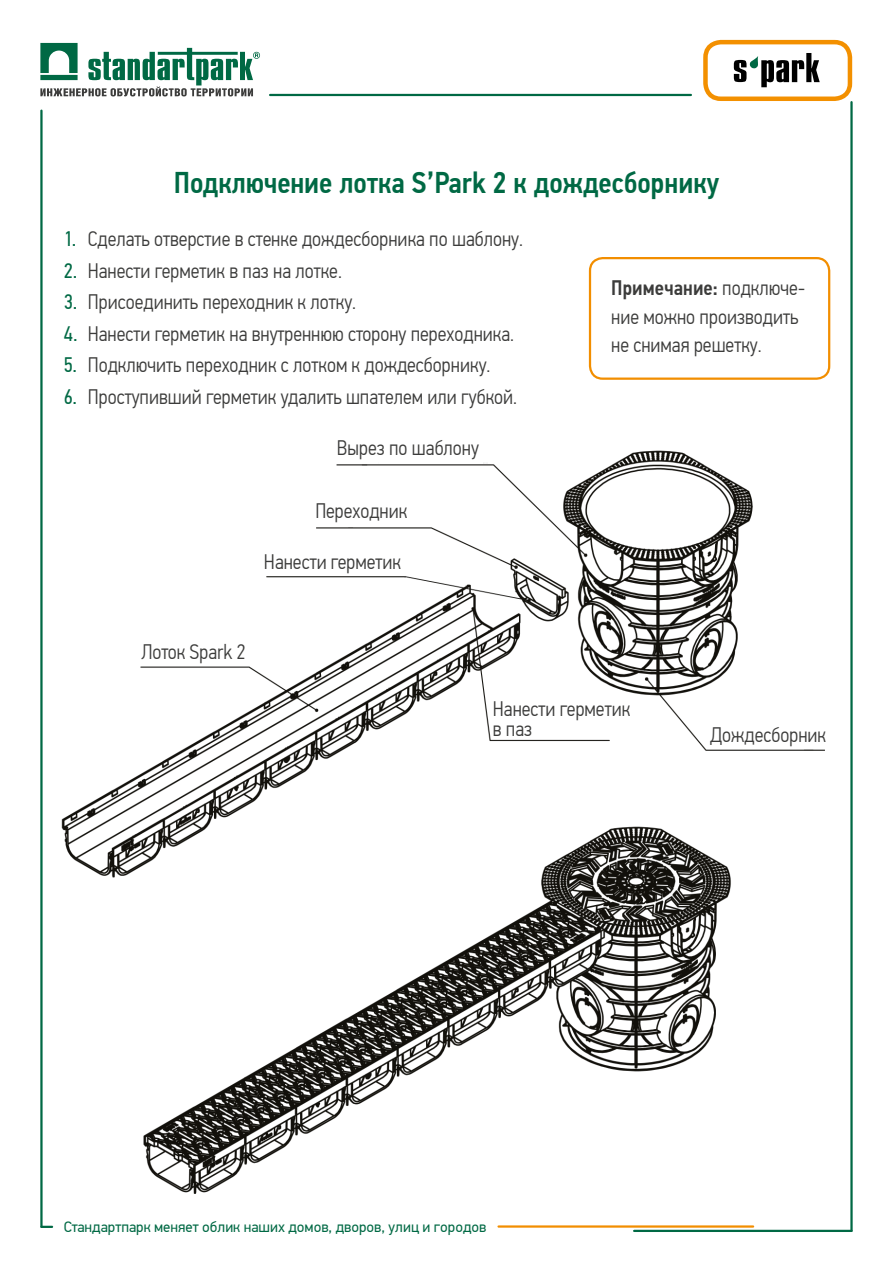
<style>
.page{position:relative;width:893px;height:1263px;background:#fff}
.page>*{position:absolute;margin:0;border:0;box-sizing:border-box;transform-origin:0 0}
.t1{font:500 30px "PF Din Text Cond Pro";color:#006944}
.t2{font:300 21px/28.5px "PF Din Text Cond Pro";color:#3c3c3b}
.t3{font:15px "PF Din Text Pro";color:#006944}
.s1{font-weight:400;color:#006944}
.s2{font-weight:500}
</style>
<div class="page">
<div style="left:703px;top:40px;width:149px;height:61px;border:4px solid #f39000;border-radius:15px"></div>
<svg style="left:734px;top:53px;width:86px;height:34px"></svg>
<div style="left:589px;top:257px;width:241px;height:123px;border:2px solid #f28e00;border-radius:13px"></div>
<img style="left:40px;top:450px;width:813px;height:782px">
<hr style="left:850px;top:102px;width:3px;height:1129px;background:#006944">
<svg style="left:40px;top:43px;width:220px;height:53px"></svg>
<hr style="left:270px;top:94px;width:421px;height:2px;background:#006944">
<hr style="left:40px;top:111px;width:3px;height:1116px;background:#006944">
<svg style="left:41px;top:1226px;width:11px;height:2px"></svg>
<hr style="left:634px;top:1230px;width:217px;height:2px;background:#006944">
<hr style="left:498px;top:1225px;width:255px;height:3px;background:#f28e00">
<h1 class="t1" style="left:174px;top:164px;width:547px">Подключение лотка S’Park 2 к дождесборнику</h1>
<p class="t2" style="left:64px;top:225px;width:461px"><span class="s1">1.</span> Сделать отверстие в стенке дождесборника по шаблону.</p>
<p class="t2" style="left:64px;top:257px;width:280px"><span class="s1">2.</span> Нанести герметик в паз на лотке.</p>
<p class="t2" style="left:64px;top:288px;width:294px"><span class="s1">3.</span> Присоединить переходник к лотку.</p>
<p class="t2" style="left:64px;top:320px;width:452px"><span class="s1">4.</span> Нанести герметик на внутреннюю сторону переходника.</p>
<p class="t2" style="left:64px;top:351px;width:428px"><span class="s1">5.</span> Подключить переходник с лотком к дождесборнику.</p>
<p class="t2" style="left:64px;top:383px;width:455px"><span class="s1">6.</span> Проступивший герметик удалить шпателем или губкой.</p>
<p class="t2" style="left:611px;top:274px;width:196px"><span class="s2">Примечание:</span> подключе&shy;ние можно производить не снимая решетку.</p>
<p class="t2" style="left:337px;top:434px;width:143px">Вырез по шаблону</p>
<p class="t2" style="left:315px;top:496px;width:93px">Переходник</p>
<p class="t2" style="left:264px;top:547px;width:139px">Нанести герметик</p>
<p class="t2" style="left:141px;top:637px;width:106px">Лоток Spark 2</p>
<p class="t2" style="left:493px;top:699px;width:139px;line-height:19.5px">Нанести герметик в паз</p>
<p class="t2" style="left:710px;top:721px;width:118px">Дождесборник</p>
<p class="t3" style="left:64px;top:1218px;width:424px">Стандартпарк меняет облик наших домов, дворов, улиц и городов</p>
</div>
